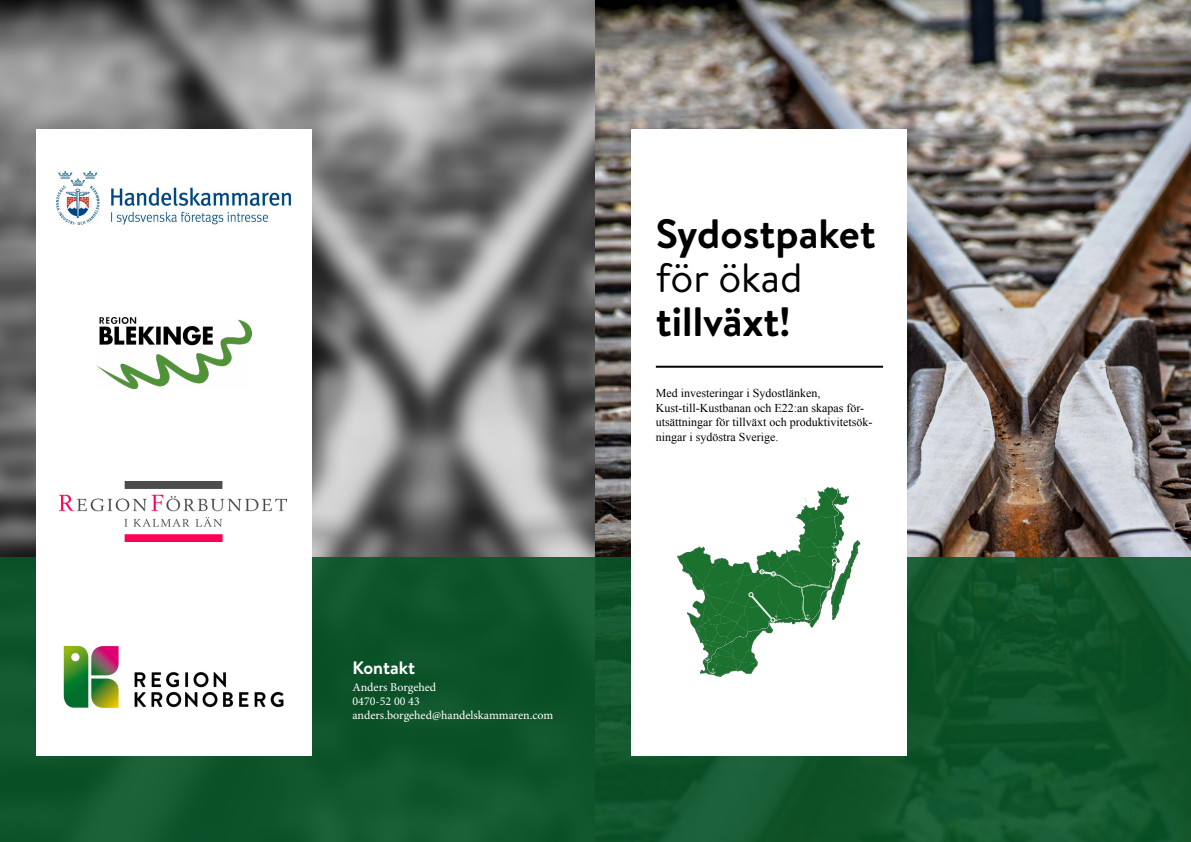
<style>
.page{position:relative;width:1191px;height:842px;background:#fff}
.page>*{position:absolute;margin:0;border:0;box-sizing:border-box;transform-origin:0 0}
.t1{font:700 41px "Brandon Text";color:#000}
.t2{font:41px "Brandon Text";color:#000}
.t3{font:700 18px "Brandon Text";color:#fff}
.t4{font:12px/14.4px "Times New Roman";color:#000}
.t5{font:12px/14.4px "Minion Pro";letter-spacing:-.005em;color:#fff}
.t6{font:6px "Signigficante";color:#fff}
</style>
<div class="page">
<img style="left:0;top:0;width:1191px;height:557px">
<div style="left:0;top:557px;width:1191px;height:285px;background:linear-gradient(to right,#155a32,#12562c)"></div>
<div style="left:631px;top:129px;width:276px;height:626px;background:#fff"></div>
<hr style="left:656px;top:366px;width:227px;height:2px;background:#000">
<img style="left:677px;top:487px;width:184px;height:190px">
<div style="left:36px;top:129px;width:276px;height:626px;background:#fff"></div>
<img style="left:57px;top:171px;width:234px;height:53px">
<img style="left:96px;top:317px;width:156px;height:71px">
<img style="left:60px;top:481px;width:227px;height:60px">
<img style="left:63px;top:645px;width:221px;height:64px">
<svg style="left:748px;top:558px;width:89px;height:65px"></svg>
<h2 class="t3" style="left:352px;top:655px;width:64px">Kontakt</h2>
<p class="t5" style="left:352px;top:680px;width:202px">Anders Borgehed<br>0470-52 00 43 anders.borgehed@handelskammaren.com</p>
<h1 class="t1" style="left:656px;top:205px;width:221px">Sydostpaket</h1>
<h1 class="t2" style="left:656px;top:250px;width:148px">för ökad</h1>
<h1 class="t1" style="left:656px;top:293px;width:136px">tillväxt!</h1>
<p class="t4" style="left:656px;top:386px;width:218px">Med investeringar i Sydostlänken, Kust-till-Kustbanan och E22:an skapas för&shy;utsättningar för tillväxt och produktivitetsök&shy;ningar i sydöstra Sverige.</p>
<p class="t6" style="left:704px;top:655px;width:7px">D</p>
<p class="t6" style="left:710px;top:668px;width:7px">D</p>
<p class="t6" style="left:831px;top:542px;width:7px">D</p>
<p class="t6" style="left:774px;top:615px;width:7px">D</p>
<p class="t6" style="left:805px;top:614px;width:7px">D</p>
</div>
